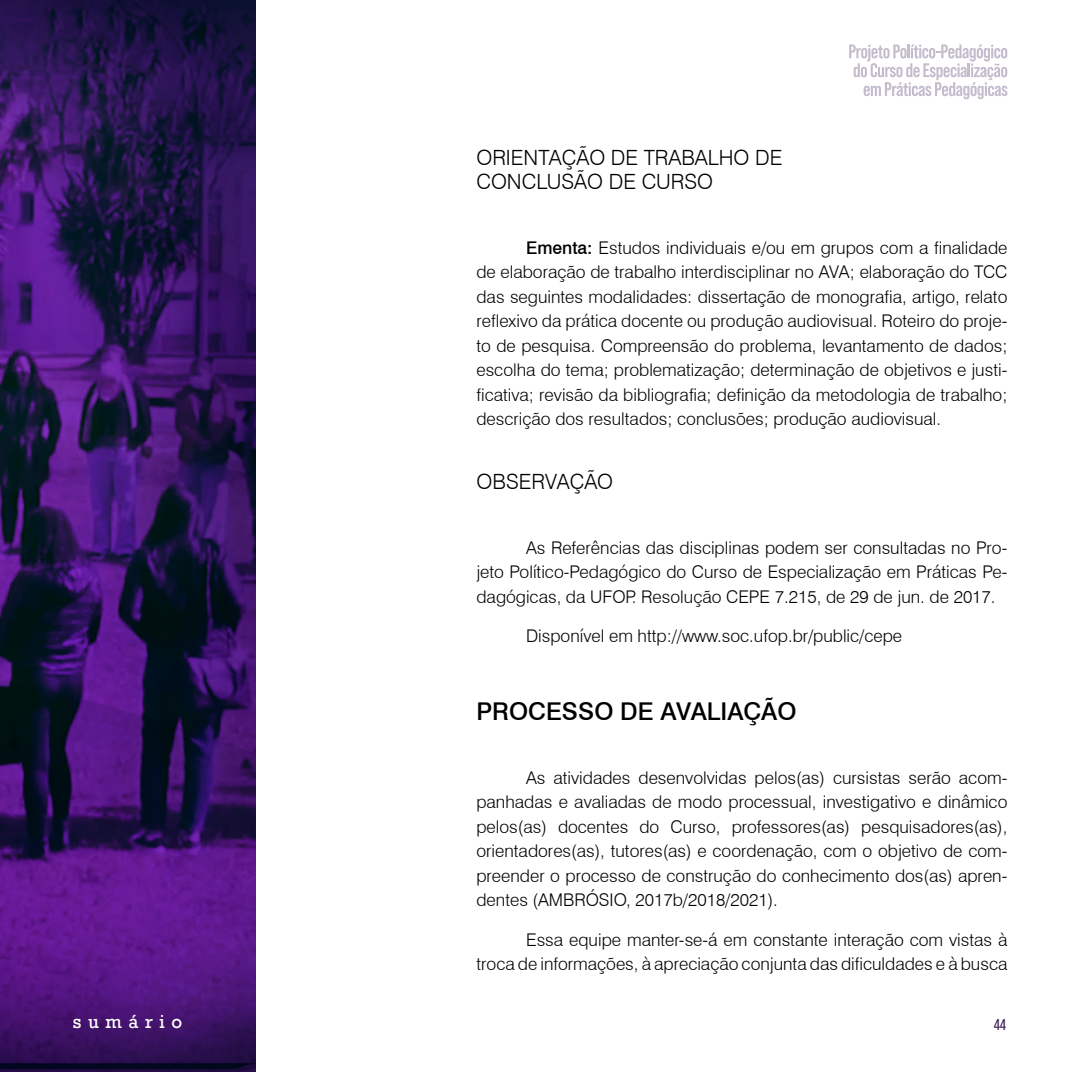
<style>
.page{position:relative;width:1072px;height:1072px;background:#fff}
.page>*{position:absolute;margin:0;border:0;box-sizing:border-box;transform-origin:0 0}
.Título_1{font:500 24.5px "Swiss 721 BT";color:#000}
.Título_2{font:300 21px/24.5px "Swiss 721 BT";color:#000}
.Parágrafo{font:300 17.5px/24.5px "Swiss 721 BT";color:#000;text-align:justify}
.t1{font:17.5px "Rockwell";letter-spacing:.375em;color:#fff}
.t2{font:15.75px "Bebas Neue Pro";color:#3a1c55}
.s1{font-weight:500}
</style>
<div class="page">
<img style="left:0;top:0;width:255px;height:1071px">
<svg style="left:849px;top:44px;width:158px;height:55px"></svg>
<h3 class="Título_2" style="left:476px;top:145px;width:307px">ORIENTAÇÃO DE TRABALHO DE<br>CONCLUSÃO DE CURSO</h3>
<p class="Parágrafo" style="left:476px;top:235px;width:532px;text-indent:50px"><span class="s1">Ementa:</span> Estudos individuais e/ou em grupos com a finalidade de elaboração de trabalho interdisciplinar no AVA; elaboração do TCC das seguintes modalidades: dissertação de monografia, artigo, relato reflexivo da prática docente ou produção audiovisual. Roteiro do proje&shy;to de pesquisa. Compreensão do problema, levantamento de dados; escolha do tema; problematização; determinação de objetivos e justi&shy;ficativa; revisão da bibliografia; definição da metodologia de trabalho; descrição dos resultados; conclusões; produção audiovisual.</p>
<h3 class="Título_2" style="left:476px;top:469px;width:138px">OBSERVAÇÃO</h3>
<p class="Parágrafo" style="left:476px;top:535px;width:532px;text-indent:50px">As Referências das disciplinas podem ser consultadas no Pro&shy;jeto Político-Pedagógico do Curso de Especialização em Práticas Pe&shy;dagógicas, da UFOP. Resolução CEPE 7.215, de 29 de jun. de 2017.</p>
<p class="Parágrafo" style="left:526px;top:623px;width:377px">Disponível em http://www.soc.ufop.br/public/cepe</p>
<h2 class="Título_1" style="left:476px;top:696px;width:321px">PROCESSO DE AVALIAÇÃO</h2>
<p class="Parágrafo" style="left:476px;top:765px;width:532px;text-indent:50px">As atividades desenvolvidas pelos(as) cursistas serão acom&shy;panhadas e avaliadas de modo processual, investigativo e dinâmico pelos(as) docentes do Curso, professores(as) pesquisadores(as), orientadores(as), tutores(as) e coordenação, com o objetivo de com&shy;preender o processo de construção do conhecimento dos(as) apren&shy;dentes (AMBRÓSIO, 2017b/2018/2021).</p>
<p class="Parágrafo" style="left:476px;top:927px;width:532px;text-align:right">Essa equipe manter-se-á em constante interação com vistas à<br>troca de informações, à apreciação conjunta das dificuldades e à busca</p>
<p class="t1" style="left:73px;top:1011px;width:111px">sumário</p>
<p class="t2" style="left:993px;top:1016px;width:14px">44</p>
</div>
